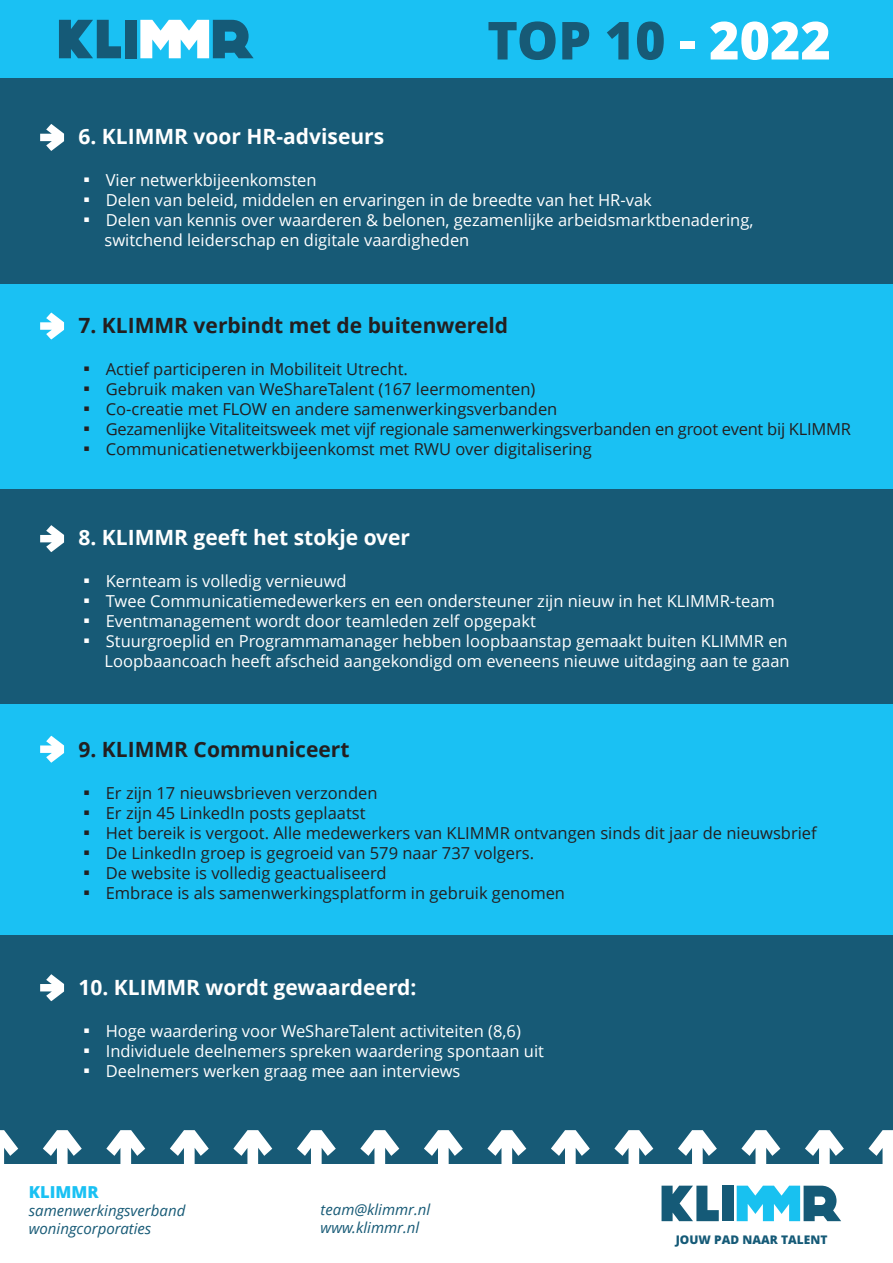
<style>
.page{position:relative;width:893px;height:1263px;background:#fff}
.page>*{position:absolute;margin:0;border:0;box-sizing:border-box;transform-origin:0 0}
.t1{font:800 52.5px "Open Sans";color:#175a76}
.t2{font:700 21px "Open Sans";color:#fff}
.t3{font:700 21px "Open Sans";color:#231f20}
.t4{font:16.5px/20px "Open Sans";color:#fff}
.t5{font:16.5px "Open Sans";color:#231f20}
.t6{font:800 16.5px "Open Sans";color:#1ac1f3}
.t7{font:italic 15px "Open Sans";color:#175a76}
.t8{font:800 12px "Open Sans";color:#155a77}
.s1{color:#fff}
.s2{font-family:"Koz Go Pro";font-weight:700}
</style>
<div class="page">
<div style="left:0;top:0;width:893px;height:1163px;background:#1ac1f3"></div>
<div style="left:0;top:78px;width:893px;height:206px;background:#175a76"></div>
<div style="left:0;top:490px;width:893px;height:214px;background:#175a76"></div>
<div style="left:0;top:935px;width:893px;height:228px;background:#175a76"></div>
<div style="left:125px;top:20px;width:12px;height:38px;background:#155a77"></div>
<svg style="left:59px;top:20px;width:62px;height:38px"></svg>
<svg style="left:140px;top:20px;width:114px;height:38px"></svg>
<div style="left:722px;top:1186px;width:11px;height:35px;background:#155a77"></div>
<svg style="left:661px;top:1186px;width:58px;height:35px"></svg>
<svg style="left:737px;top:1186px;width:104px;height:35px"></svg>
<svg style="left:0;top:1130px;width:18px;height:34px"></svg>
<svg style="left:43px;top:1130px;width:39px;height:34px"></svg>
<svg style="left:106px;top:1130px;width:39px;height:34px"></svg>
<svg style="left:170px;top:1130px;width:39px;height:34px"></svg>
<svg style="left:233px;top:1130px;width:39px;height:34px"></svg>
<svg style="left:297px;top:1130px;width:39px;height:34px"></svg>
<svg style="left:360px;top:1130px;width:39px;height:34px"></svg>
<svg style="left:424px;top:1130px;width:39px;height:34px"></svg>
<svg style="left:487px;top:1130px;width:39px;height:34px"></svg>
<svg style="left:551px;top:1130px;width:39px;height:34px"></svg>
<svg style="left:614px;top:1130px;width:39px;height:34px"></svg>
<svg style="left:678px;top:1130px;width:39px;height:34px"></svg>
<svg style="left:741px;top:1130px;width:39px;height:34px"></svg>
<svg style="left:805px;top:1130px;width:39px;height:34px"></svg>
<svg style="left:868px;top:1130px;width:25px;height:34px"></svg>
<svg style="left:40px;top:736px;width:24px;height:27px"></svg>
<svg style="left:40px;top:525px;width:24px;height:27px"></svg>
<svg style="left:40px;top:312px;width:24px;height:28px"></svg>
<svg style="left:40px;top:124px;width:24px;height:27px"></svg>
<svg style="left:40px;top:974px;width:24px;height:27px"></svg>
<p class="t1" style="left:487px;top:3px;width:345px">TOP 10 <span class="s1">- 2022</span></p>
<p class="t2" style="left:78px;top:122px;width:307px">6. KLIMMR voor HR-adviseurs</p>
<p class="t4" style="left:78px;top:170px;width:240px"><span class="s2">▪</span> Vier netwerkbijeenkomsten</p>
<p class="t4" style="left:78px;top:189px;width:575px"><span class="s2">▪</span> Delen van beleid, middelen en ervaringen in de breedte van het HR-vak</p>
<p class="t4" style="left:105px;top:209px;width:650px;text-indent:-26px"><span class="s2">▪</span> Delen van kennis over waarderen &amp; belonen, gezamenlijke arbeidsmarktbenadering, switchend leiderschap en digitale vaardigheden</p>
<p class="t3" style="left:78px;top:311px;width:431px">7. KLIMMR verbindt met de buitenwereld</p>
<p class="t5" style="left:78px;top:358px;width:331px"><span class="s2">▪</span> Actief participeren in Mobiliteit Utrecht.</p>
<p class="t5" style="left:78px;top:378px;width:458px"><span class="s2">▪</span> Gebruik maken van WeShareTalent (167 leermomenten)</p>
<p class="t5" style="left:78px;top:397px;width:480px"><span class="s2">▪</span> Co-creatie met FLOW en andere samenwerkingsverbanden</p>
<p class="t5" style="left:78px;top:417px;width:774px"><span class="s2">▪</span> Gezamenlijke Vitaliteitsweek met vijf regionale samenwerkingsverbanden en groot event bij KLIMMR</p>
<p class="t5" style="left:78px;top:437px;width:515px"><span class="s2">▪</span> Communicatienetwerkbijeenkomst met RWU over digitalisering</p>
<p class="t2" style="left:78px;top:523px;width:333px">8. KLIMMR geeft het stokje over</p>
<p class="t4" style="left:78px;top:571px;width:270px"><span class="s2">▪</span> Kernteam is volledig vernieuwd</p>
<p class="t4" style="left:78px;top:591px;width:698px"><span class="s2">▪</span> Twee Communicatiemedewerkers en een ondersteuner zijn nieuw in het KLIMMR-team</p>
<p class="t4" style="left:78px;top:610px;width:459px"><span class="s2">▪</span> Eventmanagement wordt door teamleden zelf opgepakt</p>
<p class="t4" style="left:78px;top:630px;width:713px;text-align:right"><span class="s2">▪</span> Stuurgroeplid en Programmamanager hebben loopbaanstap gemaakt buiten KLIMMR en<br>Loopbaancoach heeft afscheid aangekondigd om eveneens nieuwe uitdaging aan te gaan</p>
<p class="t3" style="left:78px;top:735px;width:273px">9. KLIMMR Communiceert</p>
<p class="t5" style="left:78px;top:781px;width:301px"><span class="s2">▪</span> Er zijn 17 nieuwsbrieven verzonden</p>
<p class="t5" style="left:78px;top:801px;width:289px"><span class="s2">▪</span> Er zijn 45 LinkedIn posts geplaatst</p>
<p class="t5" style="left:78px;top:821px;width:740px"><span class="s2">▪</span> Het bereik is vergoot. Alle medewerkers van KLIMMR ontvangen sinds dit jaar de nieuwsbrief</p>
<p class="t5" style="left:78px;top:841px;width:457px"><span class="s2">▪</span> De LinkedIn groep is gegroeid van 579 naar 737 volgers.</p>
<p class="t5" style="left:78px;top:861px;width:309px"><span class="s2">▪</span> De website is volledig geactualiseerd</p>
<p class="t5" style="left:78px;top:881px;width:488px"><span class="s2">▪</span> Embrace is als samenwerkingsplatform in gebruik genomen</p>
<p class="t2" style="left:78px;top:973px;width:339px">10. KLIMMR wordt gewaardeerd:</p>
<p class="t4" style="left:78px;top:1021px;width:444px"><span class="s2">▪</span> Hoge waardering voor WeShareTalent activiteiten (8,6)</p>
<p class="t4" style="left:78px;top:1041px;width:467px"><span class="s2">▪</span> Individuele deelnemers spreken waardering spontaan uit</p>
<p class="t4" style="left:78px;top:1061px;width:383px"><span class="s2">▪</span> Deelnemers werken graag mee aan interviews</p>
<p class="t6" style="left:29px;top:1180px;width:71px">KLIMMR</p>
<p class="t7" style="left:29px;top:1200px;width:158px">samenwerkingsverband</p>
<p class="t7" style="left:29px;top:1218px;width:124px">woningcorporaties</p>
<p class="t7" style="left:321px;top:1198px;width:111px">team@klimmr.nl</p>
<p class="t7" style="left:321px;top:1216px;width:100px">www.klimmr.nl</p>
<p class="t8" style="left:676px;top:1232px;width:153px">JOUW PAD NAAR TALENT</p>
</div>
